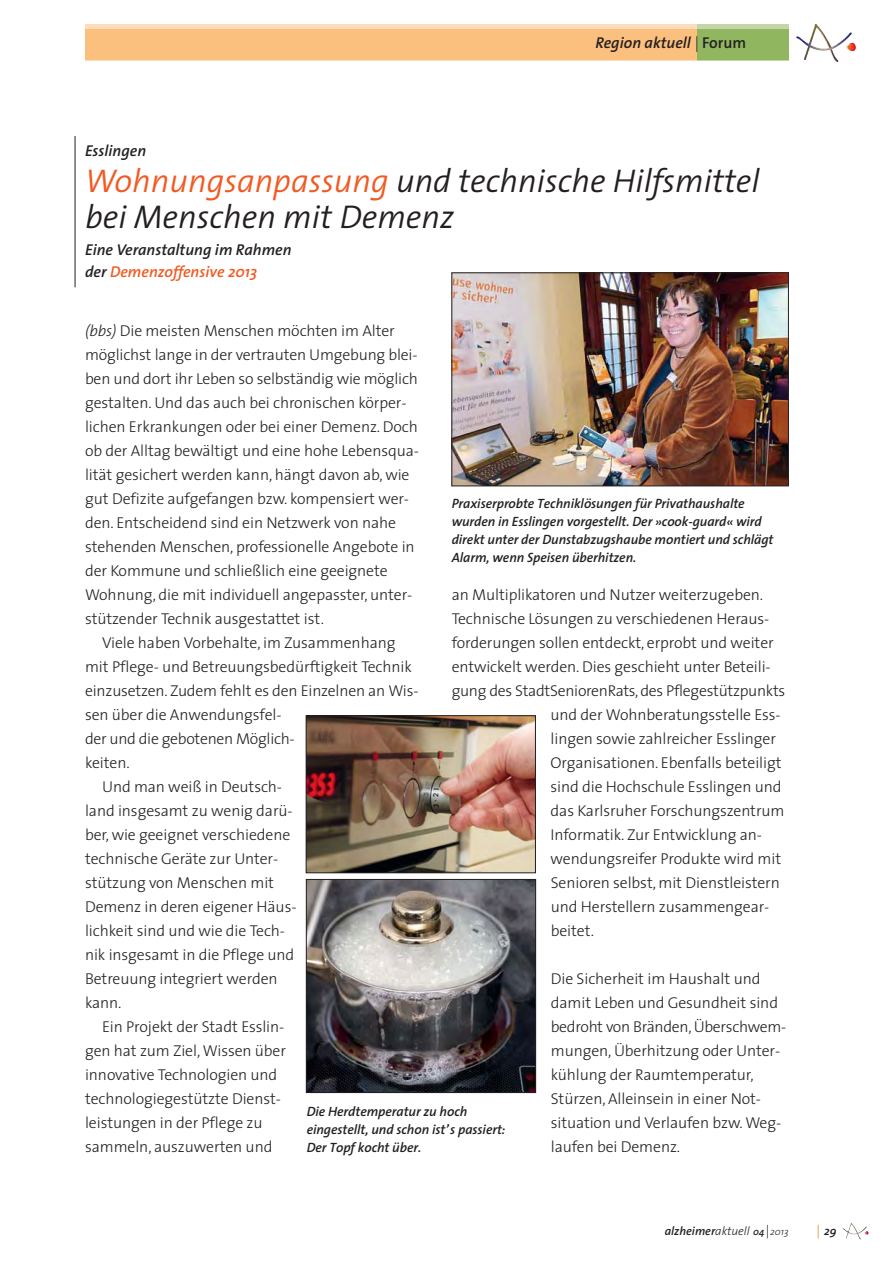
<style>
.page{position:relative;width:893px;height:1263px;background:#fff}
.page>*{position:absolute;margin:0;border:0;box-sizing:border-box;transform-origin:0 0}
.t1{font:italic 300 33px/36px "The Sans";color:#231f20}
.t2{font:300 15.75px/24px "The Sans";letter-spacing:-.005em;color:#231f20}
.t3{font:italic 600 15.75px/22.5px "The Sans";color:#231f20}
.t4{font:italic 600 13.5px/18px "The Sans";letter-spacing:-.005em;color:#231f20}
.t5{font:italic 600 12px "The Sans";color:#231f20}
.s1{font-weight:300;font-style:normal}
.s2{font-style:normal}
.s3{color:#f15a22}
.s4{font-style:italic}
.s5{font-weight:300}
.s6{font-size:9.9px}
.s7{font-weight:300;font-style:normal;font-size:13.5px}
.s8{font-weight:300;font-size:9.9px}
.s9{font-weight:300;font-style:normal;font-size:13.5px;color:#e0861a}
</style>
<div class="page">
<hr style="left:75px;top:136px;width:1px;height:151px;background:#231f20">
<div style="left:697px;top:24px;width:92px;height:36px;background:linear-gradient(to right,#c4d6a8,#c4d6a8)"></div>
<div style="left:697px;top:30px;width:92px;height:30px;background:#90b660"></div>
<div style="left:85px;top:24px;width:612px;height:36px;background:linear-gradient(to right,#fedcb9,#fedcb9)"></div>
<div style="left:85px;top:30px;width:612px;height:30px;background:#fbbf7e"></div>
<svg style="left:831px;top:42px;width:9px;height:5px"></svg>
<img style="left:454px;top:275px;width:333px;height:209px">
<div style="left:452px;top:273px;width:337px;height:213px;border:1px solid #231f20"></div>
<img style="left:308px;top:881px;width:226px;height:210px">
<div style="left:306px;top:879px;width:230px;height:214px;border:1px solid #231f20"></div>
<img style="left:308px;top:717px;width:226px;height:154px">
<div style="left:306px;top:715px;width:230px;height:158px;border:1px solid #231f20"></div>
<p class="t3" style="left:595px;top:33px;width:152px">Region aktuell <span class="s1">|</span> <span class="s2">Forum</span></p>
<p class="t3" style="left:85px;top:141px;width:63px">Esslingen</p>
<h1 class="t1" style="left:85px;top:166px;width:676px"><span class="s3">Wohnungsanpassung</span> und technische Hilfsmittel bei Menschen mit Demenz</h1>
<p class="t3" style="left:85px;top:240px;width:208px">Eine Veranstaltung im Rahmen der <span class="s3">Demenzoffensive 2013</span></p>
<p class="t2" style="left:85px;top:320px;width:335px"><span class="s4">(bbs)</span> Die meisten Menschen möchten im Alter möglichst lange in der vertrauten Umgebung blei - ben und dort ihr Leben so selbständig wie möglich gestalten. Und das auch bei chronischen körper - lichen Erkrankungen oder bei einer Demenz. Doch ob der Alltag bewältigt und eine hohe Lebens qua - lität gesichert werden kann, hängt davon ab, wie gut Defizite aufgefangen bzw. kompensiert wer - den. Entscheidend sind ein Netzwerk von nahe stehenden Menschen, professionelle Angebote in der Kommune und schließlich eine geeignete Wohnung, die mit individuell angepasster, unter - stützender Technik ausgestattet ist.</p>
<p class="t2" style="left:102px;top:632px;width:295px">Viele haben Vorbehalte, im Zusammenhang</p>
<p class="t2" style="left:85px;top:656px;width:328px">mit Pflege- und Betreuungs be dürftigkeit Technik</p>
<p class="t2" style="left:85px;top:680px;width:335px">einzusetzen. Zudem fehlt es den Einzelnen an Wis -</p>
<p class="t2" style="left:85px;top:704px;width:198px">sen über die Anwendungs fel-</p>
<p class="t2" style="left:85px;top:728px;width:211px">der und die gebote nen Möglich -</p>
<p class="t2" style="left:85px;top:752px;width:46px">keiten.</p>
<p class="t2" style="left:102px;top:776px;width:182px">Und man weiß in Deutsch -</p>
<p class="t2" style="left:85px;top:800px;width:209px">land insgesamt zu wenig darü -</p>
<p class="t2" style="left:85px;top:824px;width:207px">ber, wie geeignet verschiedene</p>
<p class="t2" style="left:85px;top:848px;width:195px">tech nische Geräte zur Unter -</p>
<p class="t2" style="left:85px;top:872px;width:191px">stützung von Menschen mit</p>
<p class="t2" style="left:85px;top:896px;width:213px">De menz in deren eigener Häus -</p>
<p class="t2" style="left:85px;top:920px;width:202px">lichkeit sind und wie die Tech-</p>
<p class="t2" style="left:85px;top:944px;width:211px">nik insgesamt in die Pflege und</p>
<p class="t2" style="left:85px;top:968px;width:194px">Betreu ung integriert werden</p>
<p class="t2" style="left:85px;top:992px;width:38px">kann.</p>
<p class="t2" style="left:102px;top:1016px;width:184px">Ein Projekt der Stadt Esslin -</p>
<p class="t2" style="left:85px;top:1040px;width:202px">gen hat zum Ziel, Wissen über</p>
<p class="t2" style="left:85px;top:1064px;width:194px">innovative Technologien und</p>
<p class="t2" style="left:85px;top:1088px;width:197px">techno logiegestützte Dienst -</p>
<p class="t2" style="left:85px;top:1112px;width:179px">leistungen in der Pflege zu</p>
<p class="t2" style="left:85px;top:1136px;width:189px">sammeln, auszuwerten und</p>
<p class="t4" style="left:452px;top:495px;width:323px">Praxiserprobte Techniklösungen für Privathaushalte wurden in Esslingen vorgestellt. Der »cook-guard« wird direkt unter der Dunstabzugshaube montiert und schlägt Alarm, wenn Speisen überhitzen.</p>
<p class="t2" style="left:452px;top:584px;width:313px">an Multiplikatoren und Nutzer weiterzugeben.</p>
<p class="t2" style="left:452px;top:608px;width:319px">Technische Lösungen zu verschiedenen Heraus -</p>
<p class="t2" style="left:452px;top:632px;width:324px">forderungen sollen ent deckt, erprobt und weiter</p>
<p class="t2" style="left:452px;top:656px;width:321px">entwickelt werden. Dies geschieht unter Beteili -</p>
<p class="t2" style="left:452px;top:680px;width:335px">gung des Stadt Senio ren Rats, des Pflegestütz punkts</p>
<p class="t2" style="left:551px;top:704px;width:232px">und der Wohn beratungs stelle Ess -</p>
<p class="t2" style="left:551px;top:728px;width:227px">lingen sowie zahlreicher Esslinger</p>
<p class="t2" style="left:551px;top:752px;width:232px">Orga nisationen. Ebenfalls beteiligt</p>
<p class="t2" style="left:551px;top:776px;width:232px">sind die Hochschule Esslingen und</p>
<p class="t2" style="left:551px;top:800px;width:235px">das Karlsruher Forschungszentrum</p>
<p class="t2" style="left:551px;top:824px;width:213px">Informatik. Zur Entwicklung an -</p>
<p class="t2" style="left:551px;top:848px;width:232px">wendungsreifer Produkte wird mit</p>
<p class="t2" style="left:551px;top:872px;width:231px">Senioren selbst, mit Dienst leis tern</p>
<p class="t2" style="left:551px;top:896px;width:220px">und Herstellern zusammenge ar -</p>
<p class="t2" style="left:551px;top:920px;width:45px">beitet.</p>
<p class="t2" style="left:551px;top:968px;width:237px">Die Sicherheit im Haushalt und damit Leben und Gesundheit sind bedroht von Bränden, Über schwem - mungen, Überhitzung oder Unter - kühlung der Raumtemperatur,<br>Stürzen, Alleinsein in einer Not - situation und Verlaufen bzw. Weg - laufen bei Demenz.</p>
<p class="t4" style="left:307px;top:1104px;width:200px">Die Herdtemperatur zu hoch eingestellt, und schon ist’ s passiert:<br>Der Topf kocht über.</p>
<p class="t5" style="left:665px;top:1226px;width:126px">alzheimer<span class="s5">aktuell</span> <span class="s6">04</span><span class="s7">|</span><span class="s8">2013</span></p>
<p class="t5" style="left:817px;top:1226px;width:22px"><span class="s9">|</span> 29</p>
</div>
